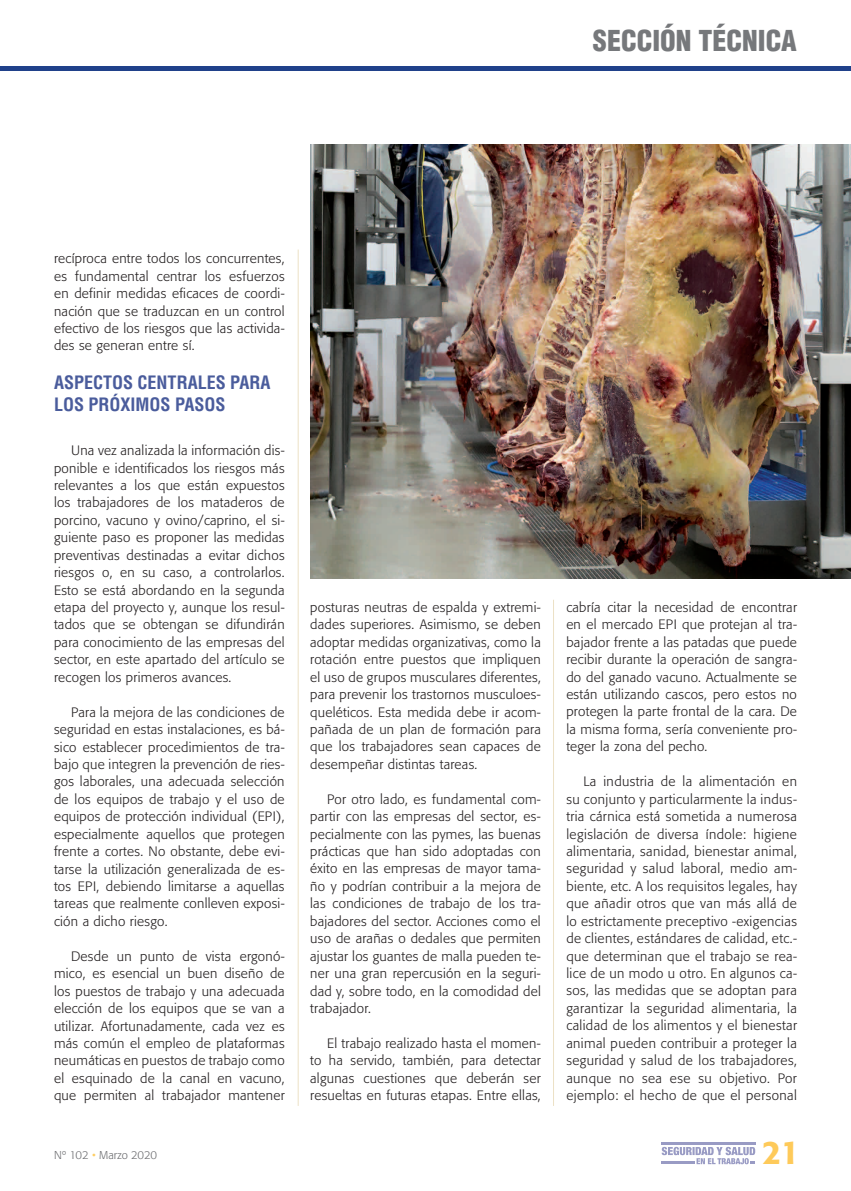
<style>
.page{position:relative;width:851px;height:1191px;background:#fff}
.page>*{position:absolute;margin:0;border:0;box-sizing:border-box;transform-origin:0 0}
.t1{font:500 32.4px "Formata";color:#feca5a}
.t2{font:900 condensed 28.05px "Helvetica LT Std";color:#76787b}
.t3{font:700 condensed 18px/21.6px "Helvetica LT Std";color:#4a5c9c}
.t4{font:300 13.5px/17.4px "Formata";letter-spacing:.02em;color:#231f20;text-align:justify}
.t5{font:300 11.25px "Formata";color:#6c6d70}
.s1{color:#fece64}
</style>
<div class="page">
<hr style="left:0;top:67px;width:850px;height:4px;background:#20418a">
<hr style="left:661px;top:1142px;width:94px;height:2px;background:#999bc4">
<svg style="left:661px;top:1146px;width:94px;height:18px"></svg>
<hr style="left:298px;top:249px;width:1px;height:857px;background:#ece1c5">
<hr style="left:553px;top:600px;width:1px;height:506px;background:#ece1c5">
<img style="left:310px;top:145px;width:540px;height:433px">
<h2 class="t2" style="left:593px;top:23px;width:205px">SECCIÓN TÉCNICA</h2>
<p class="t4" style="left:54px;top:250px;width:232px">recíproca entre todos los concurrentes, es fundamental centrar los esfuerzos en definir medidas eficaces de coordi&shy;nación que se traduzcan en un control efectivo de los riesgos que las activida&shy;des se generan entre sí.</p>
<h3 class="t3" style="left:54px;top:372px;width:218px">ASPECTOS CENTRALES PARA<br>LOS PRÓXIMOS PASOS</h3>
<p class="t4" style="left:54px;top:442px;width:232px;text-indent:17px">Una vez analizada la información dis&shy;ponible e identificados los riesgos más relevantes a los que están expuestos los trabajadores de los mataderos de porcino, vacuno y ovino/caprino, el si&shy;guiente paso es proponer las medidas preventivas destinadas a evitar dichos riesgos o, en su caso, a controlarlos.<br>Esto se está abordando en la segunda etapa del proyecto y, aunque los resul&shy;tados que se obtengan se difundirán para conocimiento de las empresas del sector, en este apartado del artículo se recogen los primeros avances.</p>
<p class="t4" style="left:54px;top:703px;width:232px;text-indent:17px">Para la mejora de las condiciones de seguridad en estas instalaciones, es bá&shy;sico establecer procedimientos de tra&shy;bajo que integren la prevención de ries&shy;gos laborales, una adecuada selección de los equipos de trabajo y el uso de equipos de protección individual (EPI), especialmente aquellos que protegen frente a cortes. No obstante, debe evi&shy;tarse la utilización generalizada de es&shy;tos EPI, debiendo limitarse a aquellas tareas que realmente conlleven exposi&shy;ción a dicho riesgo.</p>
<p class="t4" style="left:54px;top:947px;width:232px;text-indent:17px">Desde un punto de vista ergonó&shy;mico, es esencial un buen diseño de los puestos de trabajo y una adecuada elección de los equipos que se van a utilizar. Afortunadamente, cada vez es más común el empleo de plataformas neumáticas en puestos de trabajo como el esquinado de la canal en vacuno, que permiten al trabajador mantener</p>
<p class="t4" style="left:310px;top:598px;width:232px">posturas neutras de espalda y extremi&shy;dades superiores. Asimismo, se deben adoptar medidas organizativas, como la rotación entre puestos que impliquen el uso de grupos musculares diferentes, para prevenir los trastornos musculoes&shy;queléticos. Esta medida debe ir acom&shy;pañada de un plan de formación para que los trabajadores sean capaces de desempeñar distintas tareas.</p>
<p class="t4" style="left:310px;top:790px;width:232px;text-indent:17px">Por otro lado, es fundamental com&shy;partir con las empresas del sector, es&shy;pecialmente con las pymes, las buenas prácticas que han sido adoptadas con éxito en las empresas de mayor tama&shy;ño y podrían contribuir a la mejora de las condiciones de trabajo de los tra&shy;bajadores del sector. Acciones como el uso de arañas o dedales que permiten ajustar los guantes de malla pueden te&shy;ner una gran repercusión en la seguri&shy;dad y, sobre todo, en la comodidad del trabajador.</p>
<p class="t4" style="left:310px;top:1034px;width:232px;text-indent:17px">El trabajo realizado hasta el momen&shy;to ha servido, también, para detectar algunas cuestiones que deberán ser resueltas en futuras etapas. Entre ellas,</p>
<p class="t4" style="left:566px;top:598px;width:232px">cabría citar la necesidad de encontrar en el mercado EPI que protejan al tra&shy;bajador frente a las patadas que puede recibir durante la operación de sangra&shy;do del ganado vacuno. Actualmente se están utilizando cascos, pero estos no protegen la parte frontal de la cara. De la misma forma, sería conveniente pro&shy;teger la zona del pecho.</p>
<p class="t4" style="left:566px;top:773px;width:232px;text-indent:17px">La industria de la alimentación en su conjunto y particularmente la indus&shy;tria cárnica está sometida a numerosa legislación de diversa índole: higiene alimentaria, sanidad, bienestar animal, seguridad y salud laboral, medio am&shy;biente, etc. A los requisitos legales, hay que añadir otros que van más allá de lo estrictamente preceptivo -exigencias de clientes, estándares de calidad, etc.- que determinan que el trabajo se rea&shy;lice de un modo u otro. En algunos ca&shy;sos, las medidas que se adoptan para garantizar la seguridad alimentaria, la calidad de los alimentos y el bienestar animal pueden contribuir a proteger la seguridad y salud de los trabajadores, aunque no sea ese su objetivo. Por ejemplo: el hecho de que el personal</p>
<p class="t5" style="left:54px;top:1148px;width:104px">Nº 102 <span class="s1">•</span> Marzo 2020</p>
<h1 class="t1" style="left:762px;top:1132px;width:39px">21</h1>
</div>
